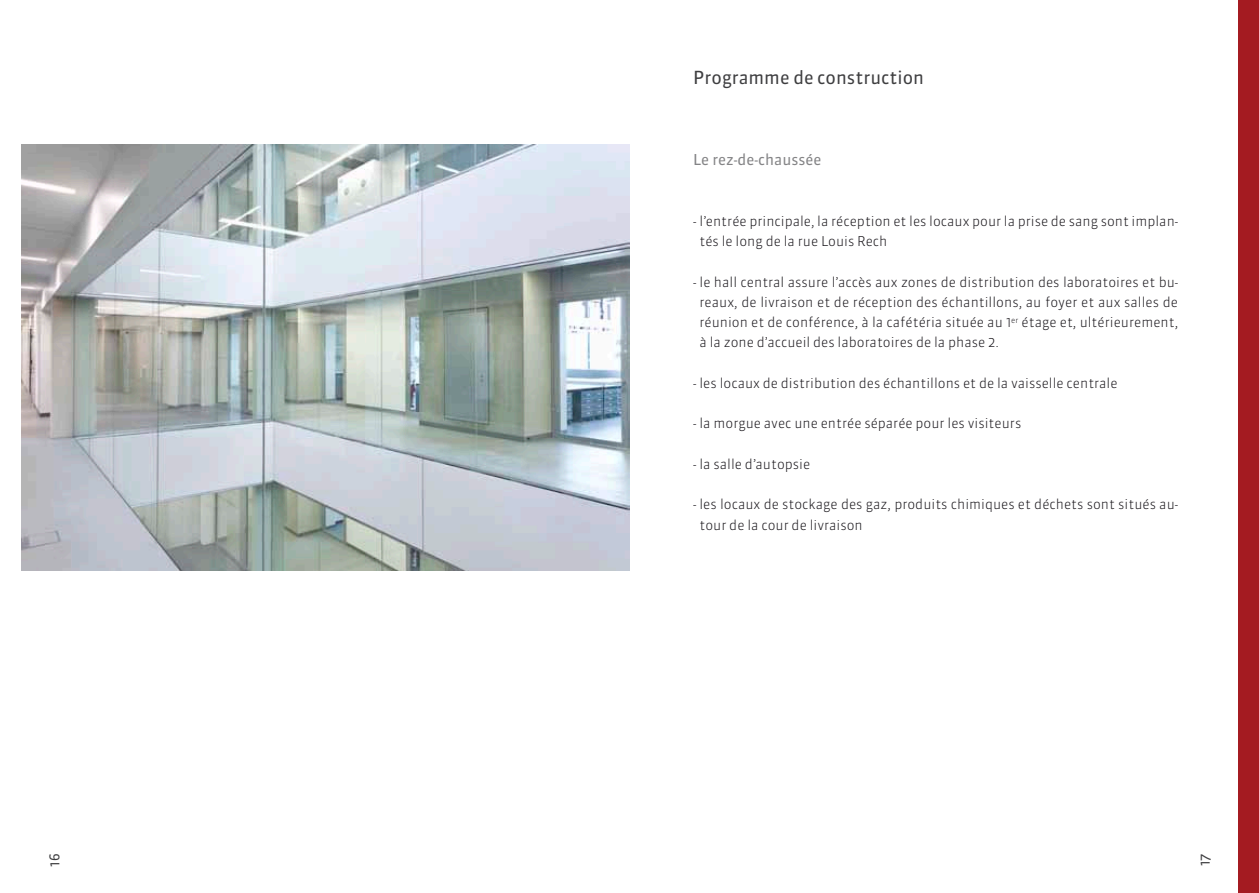
<style>
.page{position:relative;width:1259px;height:893px;background:#fff}
.page>*{position:absolute;margin:0;border:0;box-sizing:border-box;transform-origin:0 0}
.t1{font:18px "Sanuk";color:#3e3e40}
.t2{font:15px "Sanuk";color:#848486}
.t3{font:300 13.5px/20.2px "Sanuk";color:#1a171c}
.t4{font:13.5px "Sanuk";color:#3e3e40}
</style>
<div class="page">
<div style="left:1238px;top:0;width:21px;height:893px;background:#a41b21"></div>
<img style="left:21px;top:145px;width:608px;height:425px">
<h1 class="t1" style="left:693px;top:66px;width:232px">Programme de construction</h1>
<p class="t2" style="left:693px;top:150px;width:130px">Le rez-de-chaussée</p>
<p class="t3" style="left:699px;top:211px;width:480px;text-indent:-6px">- l’entrée principale, la réception et les locaux pour la prise de sang sont implan&shy;tés le long de la rue Louis Rech</p>
<p class="t3" style="left:699px;top:272px;width:480px;text-align:justify;text-indent:-6px">- le hall central assure l’accès aux zones de distribution des laboratoires et bu&shy;reaux, de livraison et de réception des échantillons, au foyer et aux salles de réunion et de conférence, à la cafétéria située au 1<sup>er</sup> étage et, ultérieurement, à la zone d’accueil des laboratoires de la phase 2.</p>
<p class="t3" style="left:693px;top:373px;width:426px">- les locaux de distribution des échantillons et de la vaisselle centrale</p>
<p class="t3" style="left:693px;top:413px;width:329px">- la morgue avec une entrée séparée pour les visiteurs</p>
<p class="t3" style="left:693px;top:454px;width:118px">- la salle d’autopsie</p>
<p class="t3" style="left:699px;top:494px;width:480px;text-indent:-6px">- les locaux de stockage des gaz, produits chimiques et déchets sont situés au&shy;tour de la cour de livraison</p>
<p class="t4" style="left:46px;top:867px;width:15px;rotate:-90deg">16</p>
<p class="t4" style="left:1196px;top:866px;width:14px;rotate:-90deg">17</p>
</div>
